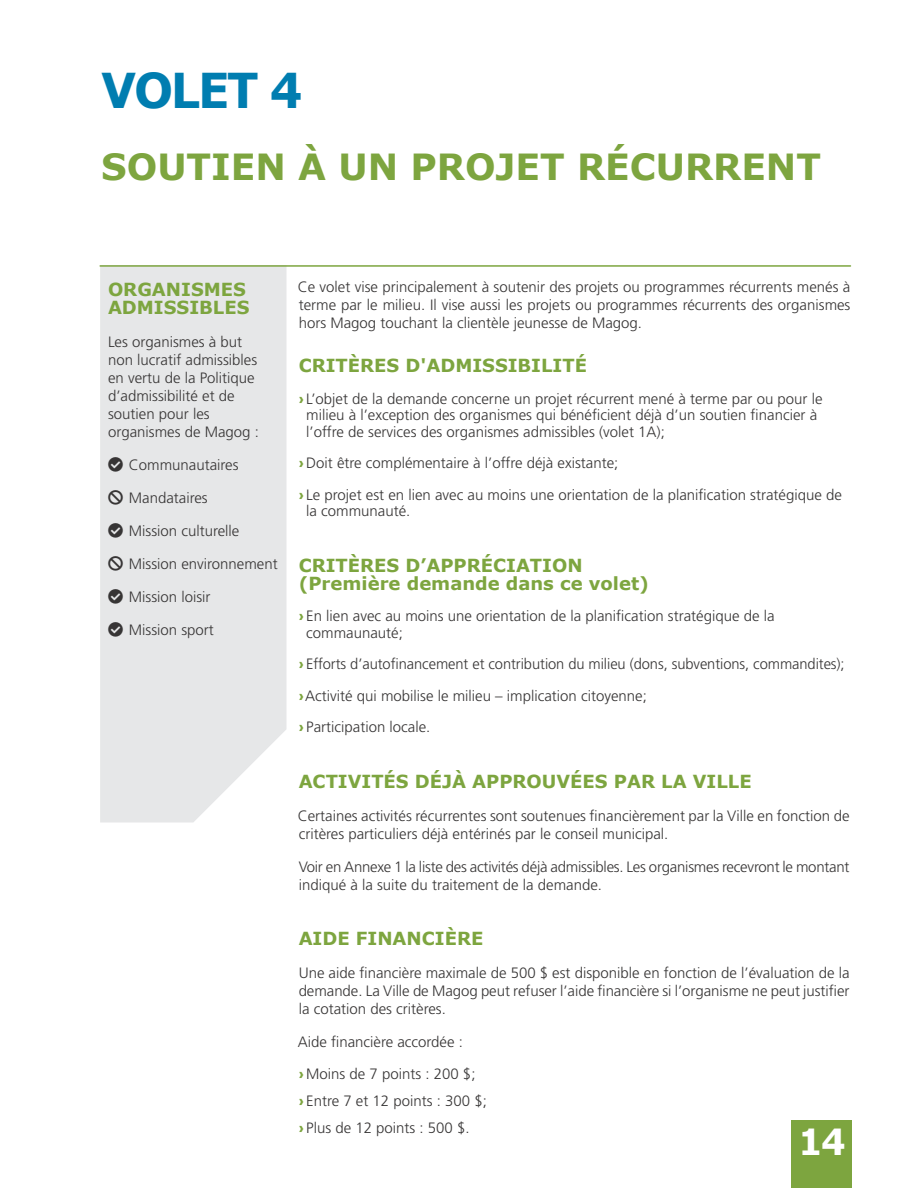
<style>
.page{position:relative;width:918px;height:1188px;background:#fff}
.page>*{position:absolute;margin:0;border:0;box-sizing:border-box;transform-origin:0 0}
.t1{font:700 48px "Verdana";letter-spacing:-.05em;color:#007db0;scale:.96 1}
.t2{font:700 36px "Verdana";color:#7da53f}
.t3{font:700 36px "Verdana";color:#fff;scale:.96 1}
.t4{font:700 18px "Verdana";color:#7da53f}
.t5{font:300 15px "Frutiger LT Std";color:#373535}
.s1{font-weight:900;color:#7da53f}
</style>
<div class="page">
<div style="left:100px;top:267px;width:187px;height:556px;background:#e6e7e8"></div>
<div style="left:792px;top:1121px;width:60px;height:67px;background:#7da53f"></div>
<hr style="left:100px;top:265px;width:750px;height:2px;background:#7da53f">
<svg style="left:108px;top:457px;width:15px;height:15px"></svg>
<svg style="left:108px;top:490px;width:15px;height:15px"></svg>
<svg style="left:108px;top:523px;width:15px;height:15px"></svg>
<svg style="left:108px;top:556px;width:15px;height:15px"></svg>
<svg style="left:108px;top:589px;width:15px;height:15px"></svg>
<svg style="left:108px;top:622px;width:15px;height:15px"></svg>
<p class="t1" style="left:101px;top:71px;width:211px">VOLET 4</p>
<p class="t2" style="left:101px;top:152px;width:721px">SOUTIEN À UN PROJET RÉCURRENT</p>
<p class="t4" style="left:108px;top:282px;width:139px">ORGANISMES</p>
<p class="t4" style="left:108px;top:300px;width:143px">ADMISSIBLES</p>
<p class="t5" style="left:108px;top:336px;width:136px">Les organismes à but</p>
<p class="t5" style="left:108px;top:354px;width:151px">non lucratif admissibles</p>
<p class="t5" style="left:108px;top:372px;width:148px">en vertu de la Politique</p>
<p class="t5" style="left:108px;top:390px;width:128px">d’admissibilité et de</p>
<p class="t5" style="left:108px;top:408px;width:103px">soutien pour les</p>
<p class="t5" style="left:108px;top:426px;width:152px">organismes de Magog :</p>
<p class="t5" style="left:129px;top:459px;width:111px">Communautaires</p>
<p class="t5" style="left:129px;top:492px;width:80px">Mandataires</p>
<p class="t5" style="left:129px;top:525px;width:112px">Mission culturelle</p>
<p class="t5" style="left:129px;top:558px;width:150px">Mission environnement</p>
<p class="t5" style="left:129px;top:591px;width:83px">Mission loisir</p>
<p class="t5" style="left:129px;top:624px;width:87px">Mission sport</p>
<p class="t5" style="left:298px;top:281px;width:554px">Ce volet vise principalement à soutenir des projets ou programmes récurrents menés à</p>
<p class="t5" style="left:299px;top:299px;width:553px">terme par le milieu. Il vise aussi les projets ou programmes récurrents des organismes</p>
<p class="t5" style="left:299px;top:317px;width:345px">hors Magog touchant la clientèle jeunesse de Magog.</p>
<p class="t4" style="left:299px;top:359px;width:290px">CRITÈRES D'ADMISSIBILITÉ</p>
<p class="t5" style="left:299px;top:393px;width:525px"><span class="s1">›</span> L’objet de la demande concerne un projet récurrent mené à terme par ou pour le</p>
<p class="t5" style="left:306px;top:409px;width:512px">milieu à l’exception des organismes qui bénéficient déjà d’un soutien financier à</p>
<p class="t5" style="left:306px;top:426px;width:360px">l’offre de services des organismes admissibles (volet 1A);</p>
<p class="t5" style="left:299px;top:457px;width:321px"><span class="s1">›</span> Doit être complémentaire à l’offre déjà existante;</p>
<p class="t5" style="left:299px;top:489px;width:545px"><span class="s1">›</span> Le projet est en lien avec au moins une orientation de la planification stratégique de</p>
<p class="t5" style="left:306px;top:505px;width:106px">la communauté.</p>
<p class="t4" style="left:299px;top:558px;width:285px">CRITÈRES D’APPRÉCIATION</p>
<p class="t4" style="left:299px;top:576px;width:352px">(Première demande dans ce volet)</p>
<p class="t5" style="left:299px;top:610px;width:477px"><span class="s1">›</span> En lien avec au moins une orientation de la planification stratégique de la</p>
<p class="t5" style="left:306px;top:627px;width:98px">commaunauté;</p>
<p class="t5" style="left:299px;top:658px;width:548px"><span class="s1">›</span> Efforts d’autofinancement et contribution du milieu (dons, subventions, commandites);</p>
<p class="t5" style="left:299px;top:690px;width:350px"><span class="s1">›</span>Activité qui mobilise le milieu – implication citoyenne;</p>
<p class="t5" style="left:299px;top:721px;width:133px"><span class="s1">›</span> Participation locale.</p>
<p class="t4" style="left:299px;top:774px;width:454px">ACTIVITÉS DÉJÀ APPROUVÉES PAR LA VILLE</p>
<p class="t5" style="left:298px;top:810px;width:553px">Certaines activités récurrentes sont soutenues financièrement par la Ville en fonction de</p>
<p class="t5" style="left:299px;top:828px;width:371px">critères particuliers déjà entérinés par le conseil municipal.</p>
<p class="t5" style="left:299px;top:861px;width:552px">Voir en Annexe 1 la liste des activités déjà admissibles. Les organismes recevront le montant</p>
<p class="t5" style="left:299px;top:879px;width:305px">indiqué à la suite du traitement de la demande.</p>
<p class="t4" style="left:299px;top:932px;width:186px">AIDE FINANCIÈRE</p>
<p class="t5" style="left:299px;top:967px;width:552px">Une aide financière maximale de 500 $ est disponible en fonction de l’évaluation de la</p>
<p class="t5" style="left:299px;top:985px;width:552px">demande. La Ville de Magog peut refuser l’aide financière si l’organisme ne peut justifier</p>
<p class="t5" style="left:299px;top:1003px;width:149px">la cotation des critères.</p>
<p class="t5" style="left:298px;top:1036px;width:167px">Aide financière accordée :</p>
<p class="t5" style="left:299px;top:1068px;width:178px"><span class="s1">›</span> Moins de 7 points : 200 $;</p>
<p class="t5" style="left:299px;top:1095px;width:190px"><span class="s1">›</span> Entre 7 et 12 points : 300 $;</p>
<p class="t5" style="left:299px;top:1122px;width:172px"><span class="s1">›</span> Plus de 12 points : 500 $.</p>
<p class="t3" style="left:798px;top:1127px;width:51px">14</p>
</div>
